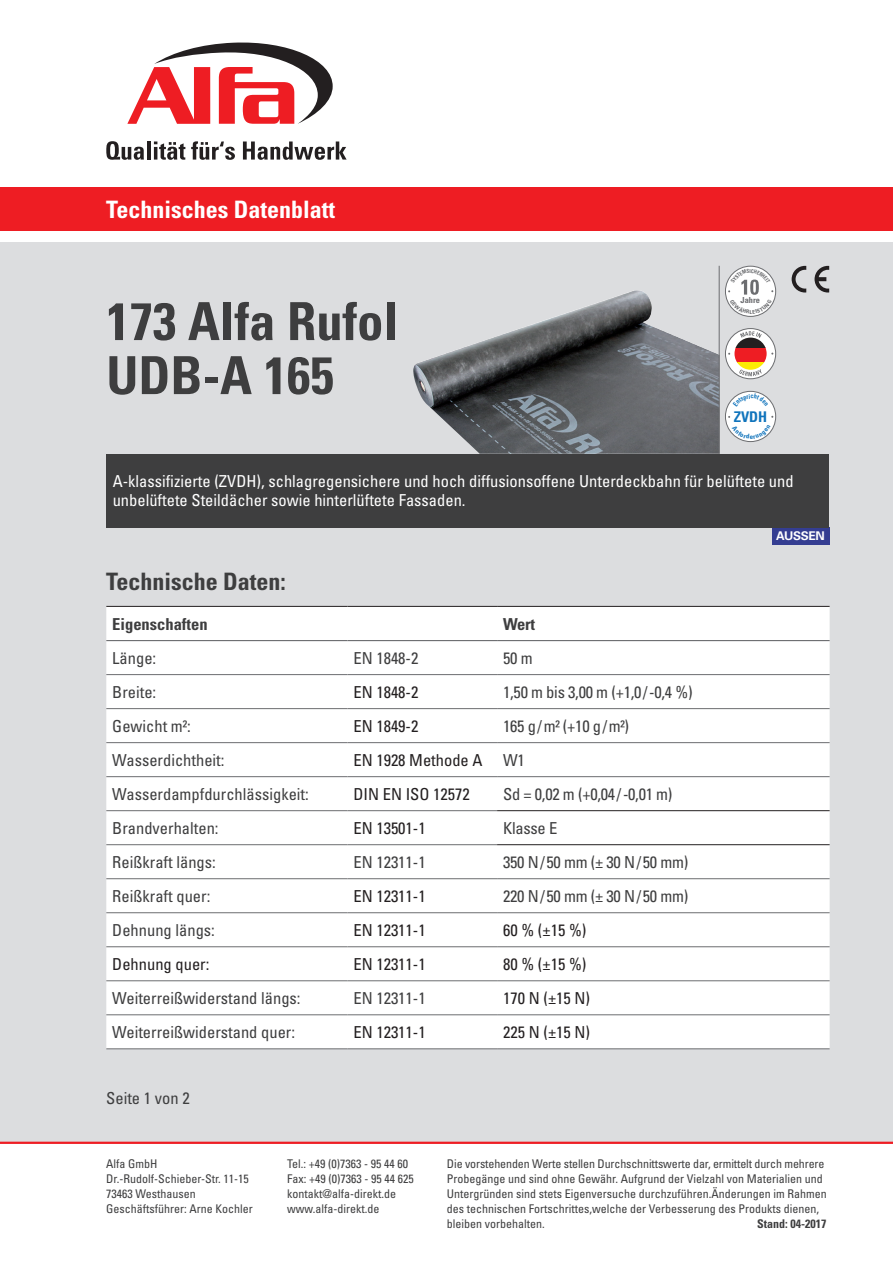
<style>
.page{position:relative;width:893px;height:1263px;background:#fff}
.page>*{position:absolute;margin:0;border:0;box-sizing:border-box;transform-origin:0 0}
.t1{font:700 condensed 52.5px/54px "Univers LT Std";color:#3e3e3f}
.t2{font:700 condensed 24px "Univers LT Std";color:#fff}
.t3{font:700 condensed 24px "Univers LT Std";color:#3e3e3f}
.t4{font:condensed 16.5px "Univers LT Std";color:#3e3e3f}
.t5{font:condensed 16.5px/19.5px "Univers LT Std";color:#fff}
.t6{font:condensed 16.5px "Univers LT Std";color:#231f20}
.t7{font:700 condensed 16.5px "Univers LT Std";color:#3e3e3f}
.t8{font:700 condensed 14.7px "Univers LT Std";color:#1074bc}
.t9{font:condensed 12px/15px "Univers LT Std";color:#3e3e3f}
.t10{font:700 condensed 12px "Univers LT Std";color:#3e3e3f}
.t11{font:700 12px "Univers LT Std";letter-spacing:-.02em;color:#fff}
.t12{font:700 condensed 8.25px "Univers LT Std";color:#6c6d70}
.s1{color:#3e3e3f}
</style>
<div class="page">
<div style="left:0;top:242px;width:893px;height:901px;background:#dcdddf"></div>
<hr style="left:0;top:1142px;width:893px;height:2px;background:#ee1d23">
<div style="left:0;top:187px;width:893px;height:44px;background:#ee1d23"></div>
<svg style="left:106px;top:141px;width:38px;height:19px"></svg>
<hr style="left:147px;top:141px;width:3px;height:19px;background:#231f20">
<svg style="left:154px;top:141px;width:31px;height:19px"></svg>
<svg style="left:191px;top:141px;width:44px;height:19px"></svg>
<svg style="left:243px;top:141px;width:104px;height:19px"></svg>
<svg style="left:127px;top:42px;width:206px;height:82px"></svg>
<div style="left:772px;top:527px;width:57px;height:18px;background:#343d91"></div>
<img style="left:413px;top:290px;width:306px;height:164px">
<svg style="left:725px;top:329px;width:51px;height:50px"></svg>
<div style="left:725px;top:328px;width:51px;height:51px;border:1px solid #6c6d70;border-radius:50%"></div>
<svg style="left:740px;top:331px;width:22px;height:7px"></svg>
<svg style="left:739px;top:370px;width:23px;height:6px"></svg>
<div style="left:734px;top:347px;width:33px;height:15px;background:#ee1d23"></div>
<svg style="left:734px;top:362px;width:33px;height:8px"></svg>
<svg style="left:734px;top:338px;width:33px;height:10px"></svg>
<div style="left:725px;top:391px;width:51px;height:51px;background:#fff;border-radius:50%"></div>
<div style="left:725px;top:391px;width:51px;height:51px;border:1px solid #6c6d70;border-radius:50%"></div>
<hr style="left:719px;top:266px;width:1px;height:188px;background:#6c6d70">
<div style="left:106px;top:454px;width:723px;height:73px;background:#3e3e3f"></div>
<svg style="left:792px;top:266px;width:14px;height:26px"></svg>
<svg style="left:814px;top:266px;width:15px;height:26px"></svg>
<svg style="left:725px;top:266px;width:51px;height:50px"></svg>
<div style="left:725px;top:266px;width:51px;height:51px;border:1px solid #6c6d70;border-radius:50%"></div>
<div style="left:106px;top:607px;width:724px;height:441px;background:#fff"></div>
<hr style="left:106px;top:606px;width:241px;height:1px;background:#231f20">
<hr style="left:347px;top:606px;width:150px;height:1px;background:#231f20">
<hr style="left:497px;top:606px;width:333px;height:1px;background:#231f20">
<hr style="left:106px;top:640px;width:241px;height:1px;background:#6c6d70">
<hr style="left:347px;top:640px;width:150px;height:1px;background:#6c6d70">
<hr style="left:497px;top:640px;width:333px;height:1px;background:#6c6d70">
<hr style="left:106px;top:1048px;width:241px;height:1px;background:#6c6d70">
<hr style="left:347px;top:1048px;width:150px;height:1px;background:#6c6d70">
<hr style="left:497px;top:1048px;width:333px;height:1px;background:#6c6d70">
<hr style="left:106px;top:674px;width:241px;height:1px;background:#6c6d70">
<hr style="left:347px;top:674px;width:150px;height:1px;background:#6c6d70">
<hr style="left:497px;top:674px;width:333px;height:1px;background:#6c6d70">
<hr style="left:106px;top:708px;width:241px;height:1px;background:#6c6d70">
<hr style="left:347px;top:708px;width:150px;height:1px;background:#6c6d70">
<hr style="left:497px;top:708px;width:333px;height:1px;background:#6c6d70">
<hr style="left:106px;top:742px;width:241px;height:1px;background:#6c6d70">
<hr style="left:347px;top:742px;width:150px;height:1px;background:#6c6d70">
<hr style="left:497px;top:742px;width:333px;height:1px;background:#6c6d70">
<hr style="left:106px;top:776px;width:241px;height:1px;background:#6c6d70">
<hr style="left:347px;top:776px;width:150px;height:1px;background:#6c6d70">
<hr style="left:497px;top:776px;width:333px;height:1px;background:#6c6d70">
<hr style="left:106px;top:810px;width:241px;height:1px;background:#6c6d70">
<hr style="left:347px;top:810px;width:150px;height:1px;background:#6c6d70">
<hr style="left:106px;top:844px;width:241px;height:1px;background:#6c6d70">
<hr style="left:347px;top:844px;width:150px;height:1px;background:#6c6d70">
<hr style="left:106px;top:878px;width:241px;height:1px;background:#6c6d70">
<hr style="left:347px;top:878px;width:150px;height:1px;background:#6c6d70">
<hr style="left:497px;top:878px;width:333px;height:1px;background:#6c6d70">
<hr style="left:106px;top:912px;width:241px;height:1px;background:#6c6d70">
<hr style="left:347px;top:912px;width:150px;height:1px;background:#6c6d70">
<hr style="left:497px;top:912px;width:333px;height:1px;background:#6c6d70">
<hr style="left:106px;top:946px;width:241px;height:1px;background:#6c6d70">
<hr style="left:347px;top:946px;width:150px;height:1px;background:#6c6d70">
<hr style="left:497px;top:946px;width:333px;height:1px;background:#6c6d70">
<hr style="left:106px;top:980px;width:241px;height:1px;background:#6c6d70">
<hr style="left:347px;top:980px;width:150px;height:1px;background:#6c6d70">
<hr style="left:497px;top:980px;width:333px;height:1px;background:#6c6d70">
<hr style="left:106px;top:1014px;width:241px;height:1px;background:#6c6d70">
<hr style="left:347px;top:1014px;width:150px;height:1px;background:#6c6d70">
<hr style="left:497px;top:1014px;width:333px;height:1px;background:#6c6d70">
<hr style="left:497px;top:810px;width:333px;height:1px;background:#231f20">
<hr style="left:497px;top:844px;width:333px;height:1px;background:#231f20">
<svg style="left:732px;top:431px;width:38px;height:8px"></svg>
<svg style="left:733px;top:393px;width:35px;height:6px"></svg>
<svg style="left:728px;top:269px;width:45px;height:45px;background:#ececed"></svg>
<h2 class="t2" style="left:106px;top:195px;width:230px">Technisches Datenblatt</h2>
<h1 class="t1" style="left:106px;top:294px;width:293px">173 Alfa Rufol<br>UDB-A 165</h1>
<p class="t12" style="left:740px;top:295px;width:21px">Jahre</p>
<p class="t8" style="left:734px;top:408px;width:35px">ZVDH</p>
<h3 class="t5" style="left:113px;top:471px;width:682px">A-klassifizierte (ZVDH), schlagregensichere und hoch diffusionsoffene Unterdeckbahn für belüftete und unbelüftete Steildächer sowie hinterlüftete Fassaden.</h3>
<h2 class="t3" style="left:106px;top:566px;width:181px">Technische Daten:</h2>
<h3 class="t7" style="left:112px;top:613px;width:97px">Eigenschaften</h3>
<h3 class="t7" style="left:503px;top:613px;width:33px">Wert</h3>
<h3 class="t4" style="left:112px;top:647px;width:45px">Länge:</h3>
<h3 class="t4" style="left:353px;top:647px;width:67px">EN 1848-2</h3>
<h3 class="t4" style="left:503px;top:647px;width:31px">50 m</h3>
<h3 class="t4" style="left:112px;top:681px;width:45px">Breite:</h3>
<h3 class="t6" style="left:353px;top:681px;width:67px">EN 1848-2</h3>
<h3 class="t4" style="left:503px;top:681px;width:191px">1,50 m bis 3,00 m (+1,0/-0,4 %)</h3>
<h3 class="t4" style="left:112px;top:715px;width:80px">Gewicht m²:</h3>
<h3 class="t6" style="left:353px;top:715px;width:67px">EN 1849-2</h3>
<h3 class="t4" style="left:503px;top:715px;width:128px">165 g/m² (+10 g/m²)</h3>
<h3 class="t4" style="left:112px;top:749px;width:114px">Wasserdichtheit:</h3>
<h3 class="t6" style="left:353px;top:749px;width:173px">EN 1928 Methode A <span class="s1">W1</span></h3>
<h3 class="t4" style="left:112px;top:783px;width:198px">Wasserdampfdurchlässigkeit:</h3>
<h3 class="t6" style="left:353px;top:783px;width:118px">DIN EN ISO 12572</h3>
<h3 class="t4" style="left:503px;top:783px;width:171px">Sd = 0,02 m (+0,04/-0,01 m)</h3>
<h3 class="t4" style="left:112px;top:817px;width:108px">Brandverhalten:</h3>
<h3 class="t6" style="left:353px;top:817px;width:74px">EN 13501-1</h3>
<h3 class="t4" style="left:503px;top:817px;width:56px">Klasse E</h3>
<h3 class="t4" style="left:112px;top:851px;width:105px">Reißkraft längs:</h3>
<h3 class="t4" style="left:353px;top:851px;width:74px">EN 12311-1</h3>
<h3 class="t4" style="left:503px;top:851px;width:187px">350 N/50 mm (± 30 N/50 mm)</h3>
<h3 class="t4" style="left:112px;top:885px;width:100px">Reißkraft quer:</h3>
<h3 class="t6" style="left:353px;top:885px;width:74px">EN 12311-1</h3>
<h3 class="t4" style="left:503px;top:885px;width:187px">220 N/50 mm (± 30 N/50 mm)</h3>
<h3 class="t4" style="left:112px;top:919px;width:104px">Dehnung längs:</h3>
<h3 class="t6" style="left:353px;top:919px;width:74px">EN 12311-1</h3>
<h3 class="t6" style="left:503px;top:919px;width:85px">60 % (±15 %)</h3>
<h3 class="t6" style="left:112px;top:953px;width:99px">Dehnung quer:</h3>
<h3 class="t6" style="left:353px;top:953px;width:74px">EN 12311-1</h3>
<h3 class="t6" style="left:503px;top:953px;width:85px">80 % (±15 %)</h3>
<h3 class="t4" style="left:112px;top:987px;width:190px">Weiterreißwiderstand längs:</h3>
<h3 class="t4" style="left:353px;top:987px;width:74px">EN 12311-1</h3>
<h3 class="t6" style="left:503px;top:987px;width:89px">170 N (±15 N)</h3>
<h3 class="t4" style="left:112px;top:1021px;width:184px">Weiterreißwiderstand quer:</h3>
<h3 class="t6" style="left:353px;top:1021px;width:74px">EN 12311-1</h3>
<h3 class="t6" style="left:503px;top:1021px;width:89px">225 N (±15 N)</h3>
<h3 class="t4" style="left:106px;top:1088px;width:85px">Seite 1 von 2</h3>
<p class="t11" style="left:776px;top:529px;width:50px">AUSSEN</p>
<p class="t9" style="left:106px;top:1156px;width:148px">Alfa GmbH<br>Dr.-Rudolf-Schieber-Str. 11-15<br>73463 Westhausen<br>Geschäftsführer: Arne Kochler</p>
<p class="t9" style="left:287px;top:1156px;width:128px">Tel.: +49 (0)7363 - 95 44 60<br>Fax: +49 (0)7363 - 95 44 625 kontakt@alfa-direkt.de www.alfa-direkt.de</p>
<p class="t9" style="left:447px;top:1156px;width:381px">Die vorstehenden Werte stellen Durchschnittswerte dar, ermittelt durch mehrere Probegänge und sind ohne Gewähr. Aufgrund der Vielzahl von Materialien und Untergründen sind stets Eigenversuche durchzuführen.Änderungen im Rahmen des technischen Fortschrittes,welche der Verbesserung des Produkts dienen, bleiben vorbehalten.</p>
<p class="t10" style="left:757px;top:1216px;width:71px">Stand: 04-2017</p>
</div>
